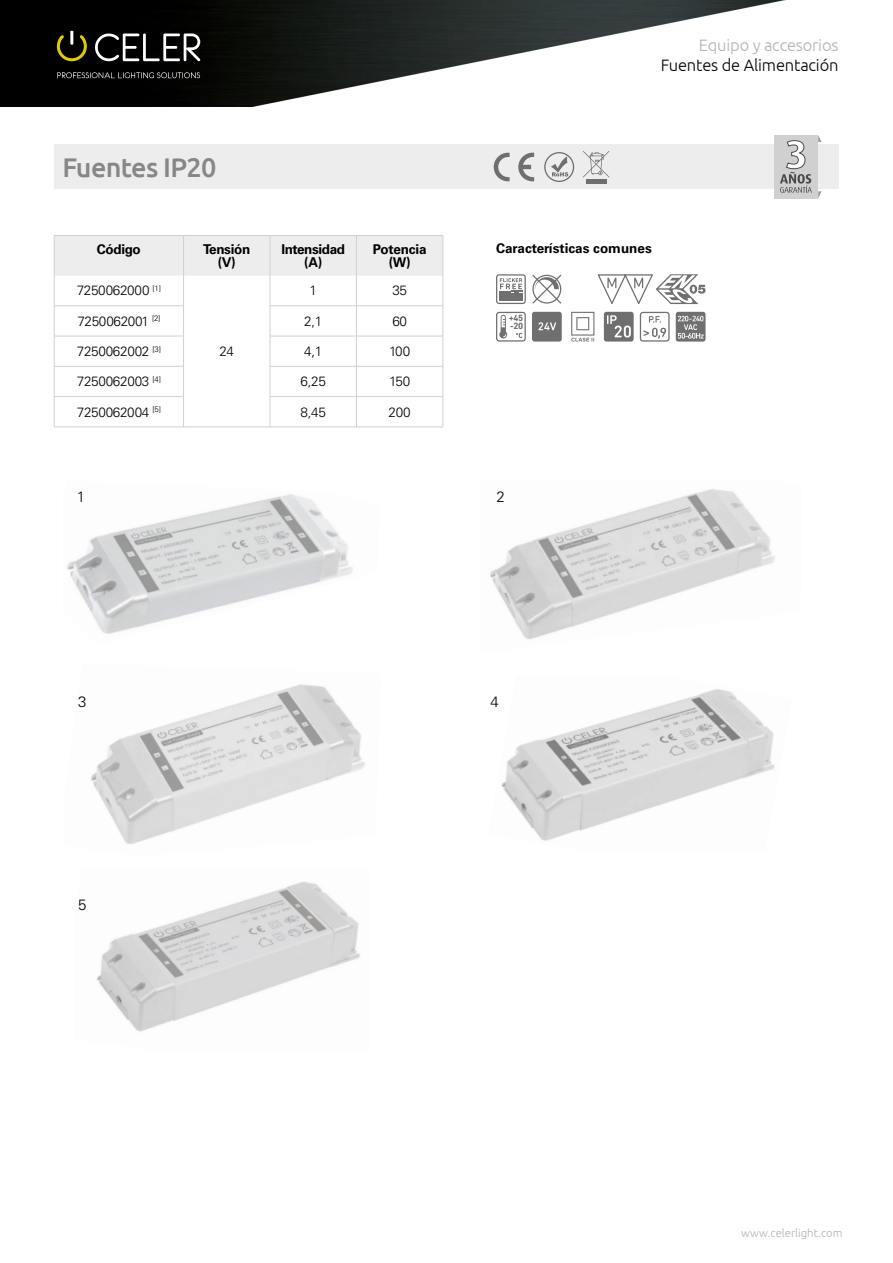
<style>
.page{position:relative;width:893px;height:1263px;background:#fff}
.page>*{position:absolute;margin:0;border:0;box-sizing:border-box;transform-origin:0 0}
.t1{font:500 27px "Ubuntu";letter-spacing:-.025em;color:#878787}
.t2{font:300 16.5px "Ubuntu";letter-spacing:-.01em;color:#000}
.t3{font:300 16.5px "Ubuntu";letter-spacing:-.01em;color:#b3b2b2}
.t4{font:300 15px "Univers LT Std";color:#000}
.t5{font:300 13.5px "Univers LT Std";letter-spacing:-.025em;color:#000}
.t6{font:700 13.5px/13.5px "Univers LT Std";letter-spacing:-.02em;color:#000;text-align:center}
.t7{font:700 13.5px "Univers LT Std";color:#000}
.t8{font:300 11.4px "Ubuntu";color:#b3b2b2}
.t9{font:700 9.15px/7.8px "DIN Next Rounded LT Pro";color:#706f6f}
</style>
<div class="page">
<img style="left:0;top:0;width:785px;height:106px">
<svg style="left:57px;top:31px;width:30px;height:30px"></svg>
<svg style="left:95px;top:34px;width:105px;height:27px"></svg>
<svg style="left:57px;top:72px;width:143px;height:6px"></svg>
<div style="left:54px;top:144px;width:785px;height:45px;background:#ededed"></div>
<div style="left:55px;top:236px;width:388px;height:40px;background:#ededed"></div>
<hr style="left:54px;top:235px;width:130px;height:1px;background:#d0d0d0">
<hr style="left:54px;top:236px;width:1px;height:40px;background:#d0d0d0">
<hr style="left:184px;top:235px;width:86px;height:1px;background:#d0d0d0">
<hr style="left:183px;top:236px;width:1px;height:40px;background:#d0d0d0">
<hr style="left:270px;top:235px;width:86px;height:1px;background:#d0d0d0">
<hr style="left:270px;top:236px;width:1px;height:40px;background:#d0d0d0">
<hr style="left:356px;top:235px;width:87px;height:1px;background:#d0d0d0">
<hr style="left:356px;top:236px;width:1px;height:40px;background:#d0d0d0">
<hr style="left:443px;top:236px;width:1px;height:40px;background:#d0d0d0">
<hr style="left:54px;top:276px;width:1px;height:30px;background:#d0d0d0">
<hr style="left:183px;top:276px;width:1px;height:30px;background:#d0d0d0">
<hr style="left:270px;top:276px;width:1px;height:30px;background:#d0d0d0">
<hr style="left:356px;top:276px;width:1px;height:30px;background:#d0d0d0">
<hr style="left:443px;top:276px;width:1px;height:30px;background:#d0d0d0">
<hr style="left:54px;top:305px;width:130px;height:1px;background:#d0d0d0">
<hr style="left:54px;top:306px;width:1px;height:30px;background:#d0d0d0">
<hr style="left:183px;top:306px;width:1px;height:30px;background:#d0d0d0">
<hr style="left:270px;top:305px;width:86px;height:1px;background:#d0d0d0">
<hr style="left:270px;top:306px;width:1px;height:30px;background:#d0d0d0">
<hr style="left:356px;top:305px;width:87px;height:1px;background:#d0d0d0">
<hr style="left:356px;top:306px;width:1px;height:30px;background:#d0d0d0">
<hr style="left:443px;top:306px;width:1px;height:30px;background:#d0d0d0">
<hr style="left:54px;top:336px;width:130px;height:1px;background:#d0d0d0">
<hr style="left:54px;top:336px;width:1px;height:30px;background:#d0d0d0">
<hr style="left:183px;top:336px;width:1px;height:30px;background:#d0d0d0">
<hr style="left:270px;top:336px;width:86px;height:1px;background:#d0d0d0">
<hr style="left:270px;top:336px;width:1px;height:30px;background:#d0d0d0">
<hr style="left:356px;top:336px;width:87px;height:1px;background:#d0d0d0">
<hr style="left:356px;top:336px;width:1px;height:30px;background:#d0d0d0">
<hr style="left:443px;top:336px;width:1px;height:30px;background:#d0d0d0">
<hr style="left:54px;top:366px;width:130px;height:1px;background:#d0d0d0">
<hr style="left:54px;top:366px;width:1px;height:30px;background:#d0d0d0">
<hr style="left:183px;top:366px;width:1px;height:30px;background:#d0d0d0">
<hr style="left:270px;top:366px;width:86px;height:1px;background:#d0d0d0">
<hr style="left:270px;top:366px;width:1px;height:30px;background:#d0d0d0">
<hr style="left:356px;top:366px;width:87px;height:1px;background:#d0d0d0">
<hr style="left:356px;top:366px;width:1px;height:30px;background:#d0d0d0">
<hr style="left:443px;top:366px;width:1px;height:30px;background:#d0d0d0">
<hr style="left:54px;top:396px;width:130px;height:1px;background:#d0d0d0">
<hr style="left:54px;top:397px;width:1px;height:30px;background:#d0d0d0">
<hr style="left:183px;top:397px;width:1px;height:30px;background:#d0d0d0">
<hr style="left:270px;top:396px;width:86px;height:1px;background:#d0d0d0">
<hr style="left:270px;top:397px;width:1px;height:30px;background:#d0d0d0">
<hr style="left:356px;top:396px;width:87px;height:1px;background:#d0d0d0">
<hr style="left:356px;top:397px;width:1px;height:30px;background:#d0d0d0">
<hr style="left:443px;top:397px;width:1px;height:30px;background:#d0d0d0">
<hr style="left:54px;top:427px;width:130px;height:1px;background:#d0d0d0">
<hr style="left:184px;top:427px;width:86px;height:1px;background:#d0d0d0">
<hr style="left:270px;top:427px;width:86px;height:1px;background:#d0d0d0">
<hr style="left:356px;top:427px;width:87px;height:1px;background:#d0d0d0">
<img style="left:501px;top:689px;width:274px;height:152px">
<img style="left:96px;top:881px;width:264px;height:151px">
<img style="left:490px;top:489px;width:285px;height:151px">
<img style="left:91px;top:684px;width:274px;height:160px">
<img style="left:67px;top:494px;width:286px;height:140px">
<div style="left:774px;top:135px;width:44px;height:63px;background:#d0d0d0"></div>
<svg style="left:780px;top:140px;width:32px;height:53px"></svg>
<svg style="left:818px;top:135px;width:4px;height:7px"></svg>
<svg style="left:818px;top:191px;width:4px;height:7px"></svg>
<svg style="left:494px;top:153px;width:16px;height:28px"></svg>
<svg style="left:518px;top:153px;width:16px;height:28px"></svg>
<svg style="left:544px;top:152px;width:30px;height:30px"></svg>
<hr style="left:586px;top:179px;width:21px;height:4px;background:#706f6f">
<svg style="left:583px;top:151px;width:26px;height:26px"></svg>
<svg style="left:571px;top:312px;width:23px;height:30px"></svg>
<svg style="left:496px;top:312px;width:30px;height:30px"></svg>
<svg style="left:640px;top:312px;width:30px;height:30px"></svg>
<svg style="left:496px;top:274px;width:30px;height:30px"></svg>
<svg style="left:532px;top:275px;width:29px;height:29px"></svg>
<div style="left:604px;top:312px;width:30px;height:30px;background:#706f6f;border-radius:3px"></div>
<svg style="left:607px;top:315px;width:24px;height:23px"></svg>
<div style="left:676px;top:312px;width:29px;height:30px;background:#706f6f;border-radius:3px"></div>
<svg style="left:678px;top:316px;width:26px;height:23px"></svg>
<div style="left:532px;top:312px;width:30px;height:30px;background:#706f6f;border-radius:3px"></div>
<svg style="left:538px;top:322px;width:18px;height:8px"></svg>
<svg style="left:597px;top:274px;width:108px;height:30px"></svg>
<p class="t3" style="left:699px;top:35px;width:141px">Equipo y accesorios</p>
<p class="t2" style="left:661px;top:55px;width:179px">Fuentes de Alimentación</p>
<h1 class="t1" style="left:62px;top:151px;width:156px">Fuentes IP20</h1>
<p class="t6" style="left:97px;top:242px;width:45px">Código</p>
<p class="t6" style="left:203px;top:242px;width:48px">Tensión (V)</p>
<p class="t6" style="left:281px;top:242px;width:65px">Intensidad (A)</p>
<p class="t6" style="left:373px;top:242px;width:55px">Potencia (W)</p>
<p class="t5" style="left:77px;top:283px;width:86px">7250062000 <sup>[1]</sup></p>
<p class="t5" style="left:309px;top:283px;width:9px">1</p>
<p class="t5" style="left:392px;top:283px;width:16px">35</p>
<p class="t5" style="left:77px;top:313px;width:84px">7250062001 <sup>[2]</sup></p>
<p class="t5" style="left:304px;top:313px;width:20px">2,1</p>
<p class="t5" style="left:392px;top:313px;width:16px">60</p>
<p class="t5" style="left:77px;top:343px;width:85px">7250062002 <sup>[3]</sup></p>
<p class="t5" style="left:304px;top:343px;width:20px">4,1</p>
<p class="t5" style="left:389px;top:343px;width:23px">100</p>
<p class="t5" style="left:77px;top:373px;width:85px">7250062003 <sup>[4]</sup></p>
<p class="t5" style="left:301px;top:373px;width:27px">6,25</p>
<p class="t5" style="left:389px;top:373px;width:23px">150</p>
<p class="t5" style="left:77px;top:404px;width:85px">7250062004 <sup>[5]</sup></p>
<p class="t5" style="left:301px;top:404px;width:27px">8,45</p>
<p class="t5" style="left:389px;top:404px;width:24px">200</p>
<p class="t5" style="left:219px;top:343px;width:16px">24</p>
<p class="t7" style="left:496px;top:241px;width:157px">Características comunes</p>
<p class="t9" style="left:509px;top:314px;width:16px">+45 -20</p>
<p class="t4" style="left:77px;top:487px;width:10px">1</p>
<p class="t4" style="left:497px;top:487px;width:10px">2</p>
<p class="t4" style="left:78px;top:693px;width:10px">3</p>
<p class="t4" style="left:78px;top:895px;width:10px">5</p>
<p class="t4" style="left:490px;top:693px;width:10px">4</p>
<p class="t8" style="left:741px;top:1226px;width:103px">www.celerlight.com</p>
</div>
